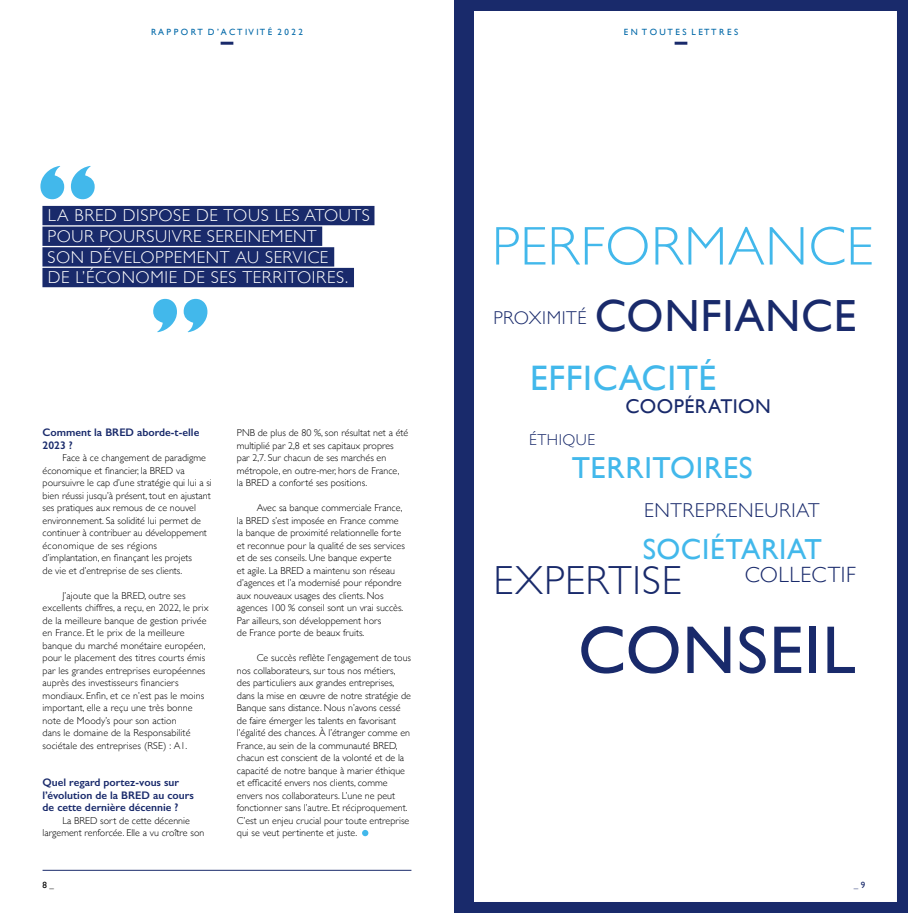
<style>
.page{position:relative;width:908px;height:913px;background:#fff}
.page>*{position:absolute;margin:0;border:0;box-sizing:border-box;transform-origin:0 0}
.t1{font:67.9px "Gill Sans";letter-spacing:.015em;color:#192a6b}
.t2{font:300 54.8px "Gill Sans";letter-spacing:.015em;color:#42b8eb}
.t3{font:45px "Gill Sans";letter-spacing:.015em;color:#192a6b}
.t4{font:300 40.6px "Gill Sans";letter-spacing:.02em;color:#192a6b}
.t5{font:35.4px "Gill Sans";letter-spacing:.02em;color:#42b8eb}
.t6{font:30.3px "Gill Sans";letter-spacing:.02em;color:#42b8eb}
.t7{font:29px "Gill Sans";letter-spacing:.02em;color:#42b8eb}
.t8{font:300 22.1px "Gill Sans";letter-spacing:.025em;color:#192a6b}
.t9{font:300 20.1px "Gill Sans";letter-spacing:.025em;color:#192a6b}
.t10{font:20px "Gill Sans";letter-spacing:.02em;color:#192a6b}
.t11{font:300 18.6px "Gill Sans";letter-spacing:.025em;color:#192a6b}
.t12{font:300 17.2px/20.7px "Gill Sans";letter-spacing:.035em;color:#fff}
.t13{font:300 15.7px "Gill Sans";letter-spacing:.03em;color:#192a6b}
.t14{font:600 11px/12.5px "Gill Sans";color:#192a6b}
.t15{font:300 10px/12.5px "Gill Sans";color:#000}
.t16{font:9px "Gill Sans";color:#0068a8}
.t17{font:9px "Gill Sans";color:#000}
.t18{font:300 9px "Gill Sans";color:#192a6b}
.s1{font-weight:300}
.s2{font-weight:400}
</style>
<div class="page">
<div style="left:454px;top:0;width:453px;height:913px;border:11px solid #192a6b"></div>
<div style="left:454px;top:0;width:453px;height:6px;background:#192a6b"></div>
<div style="left:454px;top:907px;width:453px;height:6px;background:#192a6b"></div>
<div style="left:902px;top:0;width:5px;height:913px;background:#192a6b"></div>
<div style="left:454px;top:0;width:19px;height:913px;background:#192a6b"></div>
<svg style="left:362px;top:830px;width:6px;height:6px"></svg>
<hr style="left:43px;top:870px;width:368px;height:1px;background:#192a6b">
<div style="left:42px;top:206px;width:332px;height:19px;background:#192a6b"></div>
<div style="left:42px;top:227px;width:280px;height:19px;background:#192a6b"></div>
<div style="left:42px;top:247px;width:292px;height:20px;background:#192a6b"></div>
<div style="left:42px;top:268px;width:312px;height:19px;background:#192a6b"></div>
<svg style="left:40px;top:166px;width:55px;height:33px"></svg>
<svg style="left:153px;top:299px;width:54px;height:33px"></svg>
<svg style="left:674px;top:42px;width:13px;height:3px"></svg>
<svg style="left:220px;top:42px;width:13px;height:3px"></svg>
<p class="t16" style="left:151px;top:27px;width:153px">R A P P O R T D ’ A C T I V I T É 2 0 2 2</p>
<h3 class="t12" style="left:48px;top:204px;width:323px">LA BRED DISPOSE DE TOUS LES ATOUTS<br>POUR POURSUIVRE SEREINEMENT<br>SON DÉVELOPPEMENT AU SERVICE<br>DE L’ÉCONOMIE DE SES TERRITOIRES.</h3>
<p class="t14" style="left:43px;top:426px;width:158px">Comment la BRED aborde-t-elle<br>2023 ?</p>
<p class="t15" style="left:43px;top:451px;width:171px;text-indent:20px">Face à ce changement de paradigme économique et financier, la BRED va poursuivre le cap d’une stratégie qui lui a si bien réussi jusqu’à présent, tout en ajustant ses pratiques aux remous de ce nouvel environnement. Sa solidité lui permet de continuer à contribuer au développement économique de ses régions d’implantation, en finançant les projets<br>de vie et d’entreprise de ses clients.</p>
<p class="t15" style="left:43px;top:589px;width:167px;text-indent:20px">J’ajoute que la BRED, outre ses excellents chiffres, a reçu, en 2022, le prix de la meilleure banque de gestion privée en France. Et le prix de la meilleure banque du marché monétaire européen, pour le placement des titres courts émis par les grandes entreprises européennes auprès des investisseurs financiers mondiaux. Enfin, et ce n’est pas le moins important, elle a reçu une très bonne note de Moody’s pour son action<br>dans le domaine de la Responsabilité sociétale des entreprises (RSE) : A1.</p>
<p class="t14" style="left:43px;top:776px;width:153px">Quel regard portez-vous sur l’évolution de la BRED au cours de cette dernière décennie ?</p>
<p class="t15" style="left:43px;top:814px;width:163px;text-align:center">La BRED sort de cette décennie largement renforcée. Elle a vu croître son</p>
<p class="t17" style="left:43px;top:880px;width:13px">8 <span class="s1">_</span></p>
<p class="t15" style="left:237px;top:426px;width:173px">PNB de plus de 80 %, son résultat net a été multiplié par 2,8 et ses capitaux propres par 2,7. Sur chacun de ses marchés en métropole, en outre-mer, hors de France,<br>la BRED a conforté ses positions.</p>
<p class="t15" style="left:237px;top:501px;width:169px;text-indent:20px">Avec sa banque commerciale France, la BRED s’est imposée en France comme la banque de proximité relationnelle forte et reconnue pour la qualité de ses services et de ses conseils. Une banque experte<br>et agile. La BRED a maintenu son réseau d’agences et l’a modernisé pour répondre aux nouveaux usages des clients. Nos agences 100 % conseil sont un vrai succès.<br>Par ailleurs, son développement hors<br>de France porte de beaux fruits.</p>
<p class="t15" style="left:237px;top:651px;width:176px;text-indent:20px">Ce succès reflète l’engagement de tous nos collaborateurs, sur tous nos métiers, des particuliers aux grandes entreprises, dans la mise en œuvre de notre stratégie de Banque sans distance. Nous n’avons cessé de faire émerger les talents en favorisant l’égalité des chances. À l’étranger comme en France, au sein de la communauté BRED, chacun est conscient de la volonté et de la capacité de notre banque à marier éthique et efficacité envers nos clients, comme envers nos collaborateurs. L’une ne peut fonctionner sans l’autre. Et réciproquement.<br>C’est un enjeu crucial pour toute entreprise qui se veut pertinente et juste.</p>
<p class="t16" style="left:623px;top:27px;width:116px">E N T O U T E S L E T T R E S</p>
<h2 class="t2" style="left:491px;top:203px;width:382px">PERFORMANCE</h2>
<h3 class="t3" style="left:594px;top:289px;width:263px">CONFIANCE</h3>
<h3 class="t11" style="left:493px;top:303px;width:95px">PROXIMITÉ</h3>
<h3 class="t5" style="left:529px;top:357px;width:187px">EFFICACITÉ</h3>
<h3 class="t13" style="left:528px;top:427px;width:68px">ÉTHIQUE</h3>
<h3 class="t10" style="left:625px;top:394px;width:147px">COOPÉRATION</h3>
<h3 class="t6" style="left:571px;top:450px;width:182px">TERRITOIRES</h3>
<h3 class="t9" style="left:644px;top:495px;width:177px">ENTREPRENEURIAT</h3>
<h3 class="t7" style="left:642px;top:532px;width:180px">SOCIÉTARIAT</h3>
<h3 class="t4" style="left:493px;top:549px;width:190px">EXPERTISE</h3>
<h1 class="t1" style="left:577px;top:610px;width:279px">CONSEIL</h1>
<h3 class="t8" style="left:744px;top:557px;width:113px">COLLECTIF</h3>
<p class="t18" style="left:853px;top:878px;width:13px">_ <span class="s2">9</span></p>
</div>
